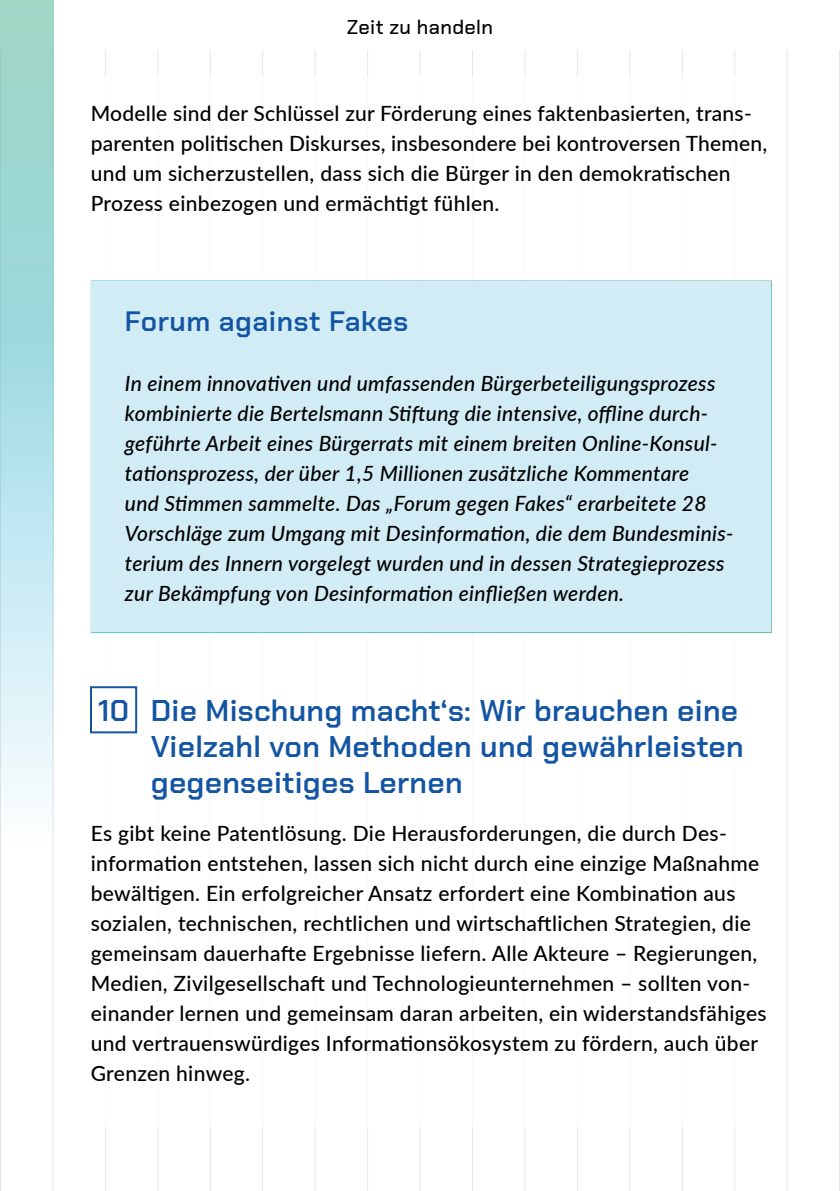
<style>
.page{position:relative;width:840px;height:1191px;background:#fff}
.page>*{position:absolute;margin:0;border:0;box-sizing:border-box;transform-origin:0 0}
.t1{font:600 30px/36px "Chakra Petch";letter-spacing:.01em;color:#1355a3}
.t2{font:600 28px "Chakra Petch";letter-spacing:.02em;color:#1355a3}
.t3{font:500 21px/30px "Lato";letter-spacing:.015em;color:#000}
.t4{font:italic 500 21px/30px "Lato";letter-spacing:.015em;color:#000}
.t5{font:500 20px "Chakra Petch";letter-spacing:.02em;color:#000}
</style>
<div class="page">
<hr style="left:105px;top:0;width:1px;height:1191px;background:#000">
<hr style="left:839px;top:0;width:1px;height:1191px;background:#000">
<hr style="left:838px;top:0;width:1px;height:1191px;background:#000">
<hr style="left:786px;top:0;width:1px;height:1191px;background:#000">
<hr style="left:733px;top:0;width:1px;height:1191px;background:#000">
<hr style="left:471px;top:0;width:1px;height:1191px;background:#000">
<hr style="left:419px;top:0;width:1px;height:1191px;background:#000">
<hr style="left:314px;top:0;width:1px;height:1191px;background:#000">
<hr style="left:576px;top:0;width:1px;height:1191px;background:#000">
<hr style="left:629px;top:0;width:1px;height:1191px;background:#000">
<hr style="left:681px;top:0;width:1px;height:1191px;background:#000">
<hr style="left:524px;top:0;width:1px;height:1191px;background:#000">
<hr style="left:367px;top:0;width:1px;height:1191px;background:#000">
<hr style="left:210px;top:0;width:1px;height:1191px;background:#000">
<hr style="left:157px;top:0;width:1px;height:1191px;background:#000">
<hr style="left:262px;top:0;width:1px;height:1191px;background:#000">
<hr style="left:52px;top:0;width:1px;height:1191px;background:#000">
<hr style="left:0;top:0;width:1px;height:1191px;background:#000">
<div style="left:90px;top:76px;width:681px;height:1050px;background:#fff"></div>
<div style="left:0;top:0;width:839px;height:50px;background:#fff"></div>
<svg style="left:0;top:0;width:54px;height:871px;background:#bbe3e5"></svg>
<div style="left:90px;top:686px;width:47px;height:47px;border:2px solid #1355a3"></div>
<div style="left:91px;top:280px;width:680px;height:353px;background:#d2ecf6;border:2px solid #fff"></div>
<p class="t5" style="left:347px;top:15px;width:147px">Zeit zu handeln</p>
<p class="t3" style="left:91px;top:97px;width:677px">Modelle sind der Schlüssel zur Förderung eines faktenbasierten, trans&shy;parenten politischen Diskurses, insbesondere bei kontroversen Themen, und um sicherzustellen, dass sich die Bürger in den demokratischen Prozess einbezogen und ermächtigt fühlen.</p>
<h2 class="t2" style="left:125px;top:305px;width:284px">Forum against Fakes</h2>
<p class="t4" style="left:125px;top:367px;width:609px">In einem innovativen und umfassenden Bürgerbeteiligungsprozess kombinierte die Bertelsmann Stiftung die intensive, offline durch&shy;geführte Arbeit eines Bürgerrats mit einem breiten Online-Konsul&shy;tationsprozess, der über 1,5 Millionen zusätzliche Kommentare<br>und Stimmen sammelte. Das „Forum gegen Fakes“ erarbeitete 28<br>Vorschläge zum Umgang mit Desinformation, die dem Bundesminis&shy;terium des Innern vorgelegt wurden und in dessen Strategieprozess zur Bekämpfung von Desinformation einfließen werden.</p>
<h1 class="t1" style="left:151px;top:692px;width:594px">Die Mischung macht‘s: Wir brauchen eine<br>Vielzahl von Methoden und gewährleisten gegenseitiges Lernen</h1>
<p class="t3" style="left:91px;top:817px;width:677px">Es gibt keine Patentlösung. Die Herausforderungen, die durch Des&shy;information entstehen, lassen sich nicht durch eine einzige Maßnahme bewältigen. Ein erfolgreicher Ansatz erfordert eine Kombination aus sozialen, technischen, rechtlichen und wirtschaftlichen Strategien, die gemeinsam dauerhafte Ergebnisse liefern. Alle Akteure – Regierungen, Medien, Zivilgesellschaft und Technologieunternehmen – sollten von&shy;einander lernen und gemeinsam daran arbeiten, ein widerstandsfähiges und vertrauenswürdiges Informationsökosystem zu fördern, auch über Grenzen hinweg.</p>
<h1 class="t1" style="left:98px;top:692px;width:32px">10</h1>
</div>
